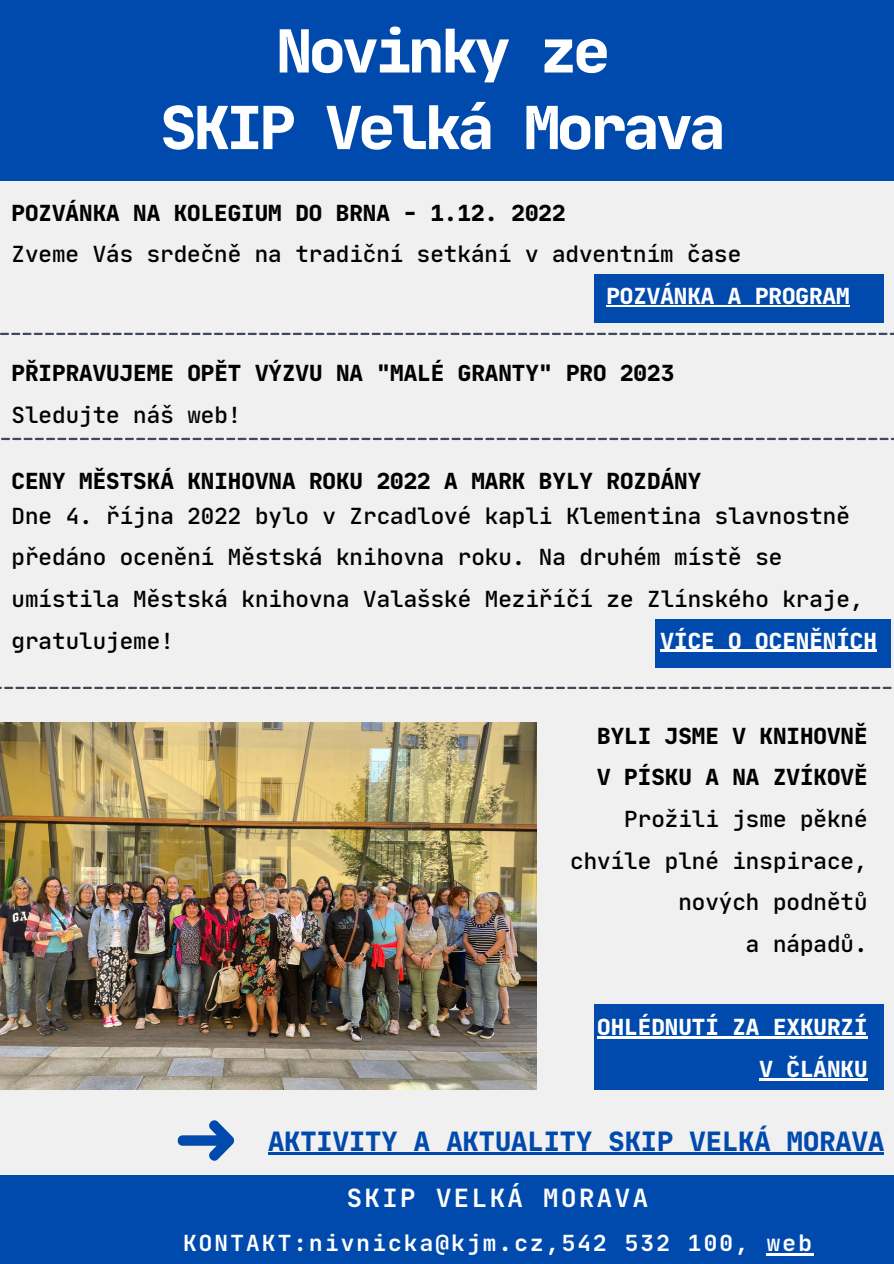
<style>
.page{position:relative;width:894px;height:1264px;background:#fff}
.page>*{position:absolute;margin:0;border:0;box-sizing:border-box;transform-origin:0 0}
.t1{font:800 expanded 60px/76.5px "Jet Brains Mono";letter-spacing:-.05em;color:#fff;text-align:center}
.t2{font:800 expanded 27px "Jet Brains Mono";color:#004aad}
.t3{font:700 25.5px "Jet Brains Mono";letter-spacing:.1em;color:#fff}
.t4{font:500 22.5px/41.7px "Jet Brains Mono";color:#000;text-align:right}
.t5{font:800 expanded 22.5px/41.7px "Jet Brains Mono";color:#000}
.t6{font:800 expanded 22.5px/41.7px "Jet Brains Mono";color:#fff;text-align:right}
.t7{font:700 22.5px "Jet Brains Mono";letter-spacing:.1em;color:#fff}
</style>
<div class="page">
<div style="left:0;top:0;width:893px;height:1263px;background:#f1f0f0"></div>
<img style="left:0;top:722px;width:536px;height:367px">
<div style="left:0;top:0;width:893px;height:180px;background:#004aad"></div>
<svg style="left:1px;top:438px;width:892px;height:2px"></svg>
<svg style="left:0;top:686px;width:892px;height:3px"></svg>
<div style="left:0;top:1175px;width:893px;height:88px;background:#004aad"></div>
<svg style="left:0;top:333px;width:893px;height:2px"></svg>
<div style="left:594px;top:1004px;width:290px;height:86px;background:#004aad"></div>
<hr style="left:597px;top:1036px;width:270px;height:2px;background:#fff">
<hr style="left:759px;top:1078px;width:108px;height:2px;background:#fff">
<svg style="left:177px;top:1120px;width:57px;height:41px"></svg>
<div style="left:594px;top:274px;width:290px;height:49px;background:#004aad"></div>
<hr style="left:606px;top:305px;width:243px;height:1px;background:#fff">
<hr style="left:766px;top:1253px;width:47px;height:2px;background:#fff">
<div style="left:655px;top:619px;width:235px;height:48px;background:#004aad"></div>
<hr style="left:660px;top:650px;width:216px;height:2px;background:#fff">
<hr style="left:268px;top:1152px;width:340px;height:2px;background:#004aad">
<hr style="left:608px;top:1152px;width:276px;height:2px;background:#004aad">
<h1 class="t1" style="left:160px;top:12px;width:566px">Novinky ze<br>SKIP Velká Morava</h1>
<p class="t5" style="left:12px;top:192px;width:555px">POZVÁNKA NA KOLEGIUM DO BRNA - 1.12. 2022</p>
<p class="t4" style="left:12px;top:233px;width:731px">Zveme Vás srdečně na tradiční setkání v adventním čase</p>
<p class="t6" style="left:606px;top:275px;width:245px">POZVÁNKA A PROGRAM</p>
<p class="t5" style="left:12px;top:352px;width:664px">PŘIPRAVUJEME OPĚT VÝZVU NA "MALÉ GRANTY" PRO 2023</p>
<p class="t4" style="left:12px;top:393px;width:231px">Sledujte náš web!</p>
<p class="t5" style="left:12px;top:459px;width:691px">CENY MĚSTSKÁ KNIHOVNA ROKU 2022 A MARK BYLY ROZDÁNY</p>
<p class="t4" style="left:12px;top:494px;width:853px;text-align:left">Dne 4. října 2022 bylo v Zrcadlové kapli Klementina slavnostně předáno ocenění Městská knihovna roku. Na druhém místě se umístila Městská knihovna Valašské Meziříčí ze Zlínského kraje, gratulujeme!</p>
<p class="t6" style="left:660px;top:619px;width:218px">VÍCE O OCENĚNÍCH</p>
<p class="t5" style="left:597px;top:714px;width:272px">BYLI JSME V KNIHOVNĚ<br>V PÍSKU A NA ZVÍKOVĚ</p>
<p class="t4" style="left:570px;top:797px;width:299px">Prožili jsme pěkné chvíle plné inspirace, nových podnětů<br>a nápadů.</p>
<p class="t6" style="left:597px;top:1006px;width:272px">OHLÉDNUTÍ ZA EXKURZÍ<br>V ČLÁNKU</p>
<p class="t2" style="left:268px;top:1123px;width:617px">AKTIVITY A AKTUALITY SKIP VELKÁ MORAVA</p>
<p class="t3" style="left:346px;top:1182px;width:303px">SKIP VELKÁ MORAVA</p>
<p class="t7" style="left:183px;top:1228px;width:630px">KONTAKT:nivnicka@kjm.cz,542 532 100, web</p>
</div>
